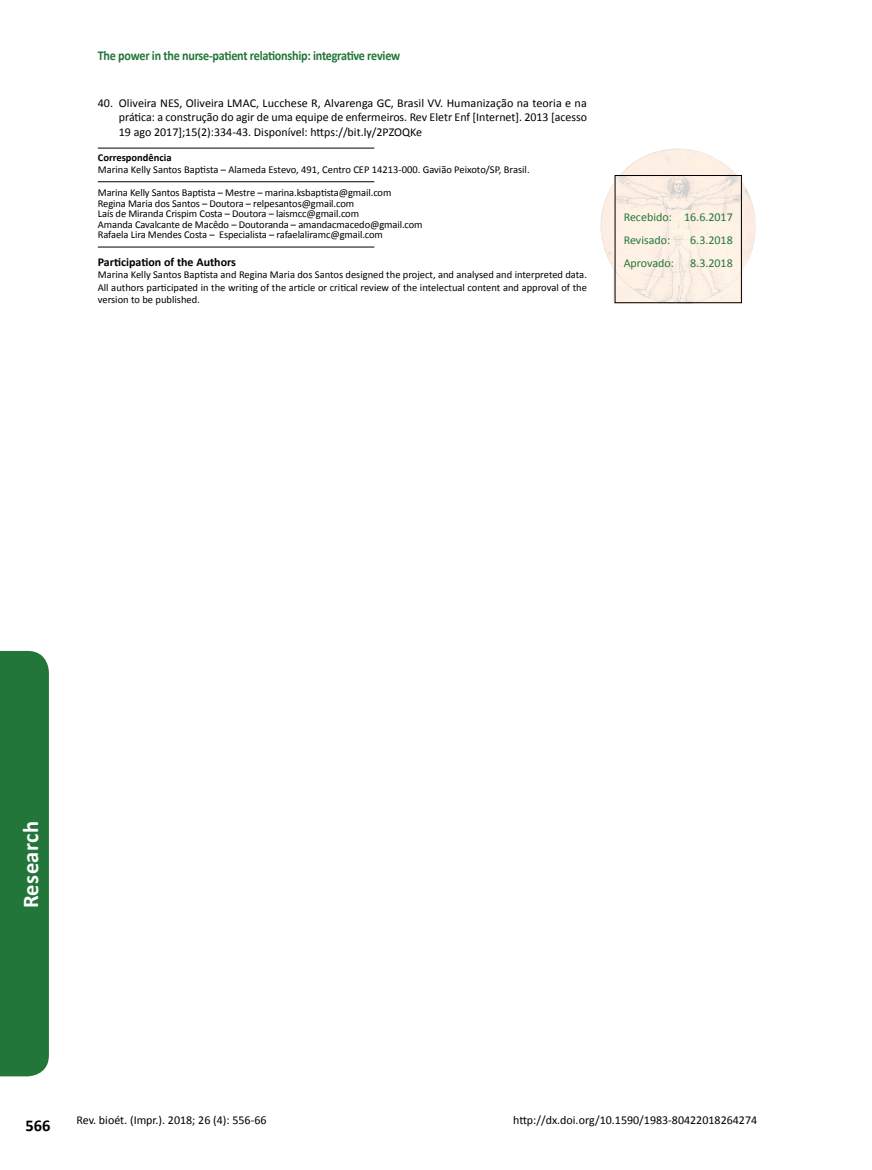
<style>
.page{position:relative;width:872px;height:1170px;background:#fff}
.page>*{position:absolute;margin:0;border:0;box-sizing:border-box;transform-origin:0 0}
.t1{font:700 22.5px "Calibri";letter-spacing:.02em;color:#fff}
.t2{font:700 16.5px "Calibri";color:#000}
.t3{font:700 13.5px "Calibri";letter-spacing:-.02em;color:#237639;scale:.9 1}
.t4{font:12px/14.4px "Calibri";color:#000;text-align:justify}
.t5{font:12px/23px "Calibri";color:#237639}
.t6{font:700 12px "Calibri";color:#000}
.t7{font:10.5px/10.5px "Calibri";letter-spacing:-.01em;color:#000}
.t8{font:700 10.5px "Calibri";color:#000}
</style>
<div class="page">
<hr style="left:98px;top:148px;width:276px;height:1px;background:#000">
<hr style="left:98px;top:181px;width:276px;height:1px;background:#000">
<hr style="left:98px;top:247px;width:276px;height:1px;background:#000">
<img style="left:600px;top:148px;width:156px;height:155px">
<div style="left:615px;top:175px;width:126px;height:128px;border:1px solid #000"></div>
<div style="left:0;top:651px;width:49px;height:425px;background:#237639"></div>
<p class="t3" style="left:98px;top:46px;width:337px">The power in the nurse-patient relationship: integrative review</p>
<p class="t4" style="left:119px;top:95px;width:469px;text-indent:-21px">40. Oliveira NES, Oliveira LMAC, Lucchese R, Alvarenga GC, Brasil VV. Humanização na teoria e na prática: a construção do agir de uma equipe de enfermeiros. Rev Eletr Enf [Internet]. 2013 [acesso 19 ago 2017];15(2):334-43. Disponível: https://bit.ly/2PZOQKe</p>
<p class="t8" style="left:98px;top:150px;width:75px">Correspondência</p>
<p class="t7" style="left:98px;top:164px;width:433px">Marina Kelly Santos Baptista – Alameda Estevo, 491, Centro CEP 14213-000. Gavião Peixoto/SP, Brasil.</p>
<p class="t7" style="left:98px;top:187px;width:326px">Marina Kelly Santos Baptista – Mestre – marina.ksbaptista@gmail.com<br>Regina Maria dos Santos – Doutora – relpesantos@gmail.com<br>Laís de Miranda Crispim Costa – Doutora – laismcc@gmail.com<br>Amanda Cavalcante de Macêdo – Doutoranda – amandacmacedo@gmail.com Rafaela Lira Mendes Costa – Especialista – rafaelaliramc@gmail.com</p>
<p class="t6" style="left:98px;top:253px;width:140px">Participation of the Authors</p>
<p class="t7" style="left:98px;top:268px;width:490px;line-height:12.6px;text-align:justify">Marina Kelly Santos Baptista and Regina Maria dos Santos designed the project, and analysed and interpreted data.<br>All authors participated in the writing of the article or critical review of the intelectual content and approval of the version to be published.</p>
<p class="t5" style="left:623px;top:205px;width:111px">Recebido: 16.6.2017<br>Revisado:</p>
<p class="t5" style="left:690px;top:228px;width:44px">6.3.2018</p>
<p class="t5" style="left:623px;top:251px;width:52px">Aprovado:</p>
<p class="t5" style="left:690px;top:251px;width:44px">8.3.2018</p>
<h1 class="t1" style="left:15px;top:908px;width:89px;rotate:-90deg">Research</h1>
<h2 class="t2" style="left:26px;top:1113px;width:27px">566</h2>
<p class="t4" style="left:77px;top:1112px;width:191px">Rev. bioét. (Impr.). 2018; 26 (4): 556-66</p>
<p class="t4" style="left:513px;top:1112px;width:245px">http://dx.doi.org/10.1590/1983-80422018264274</p>
</div>
